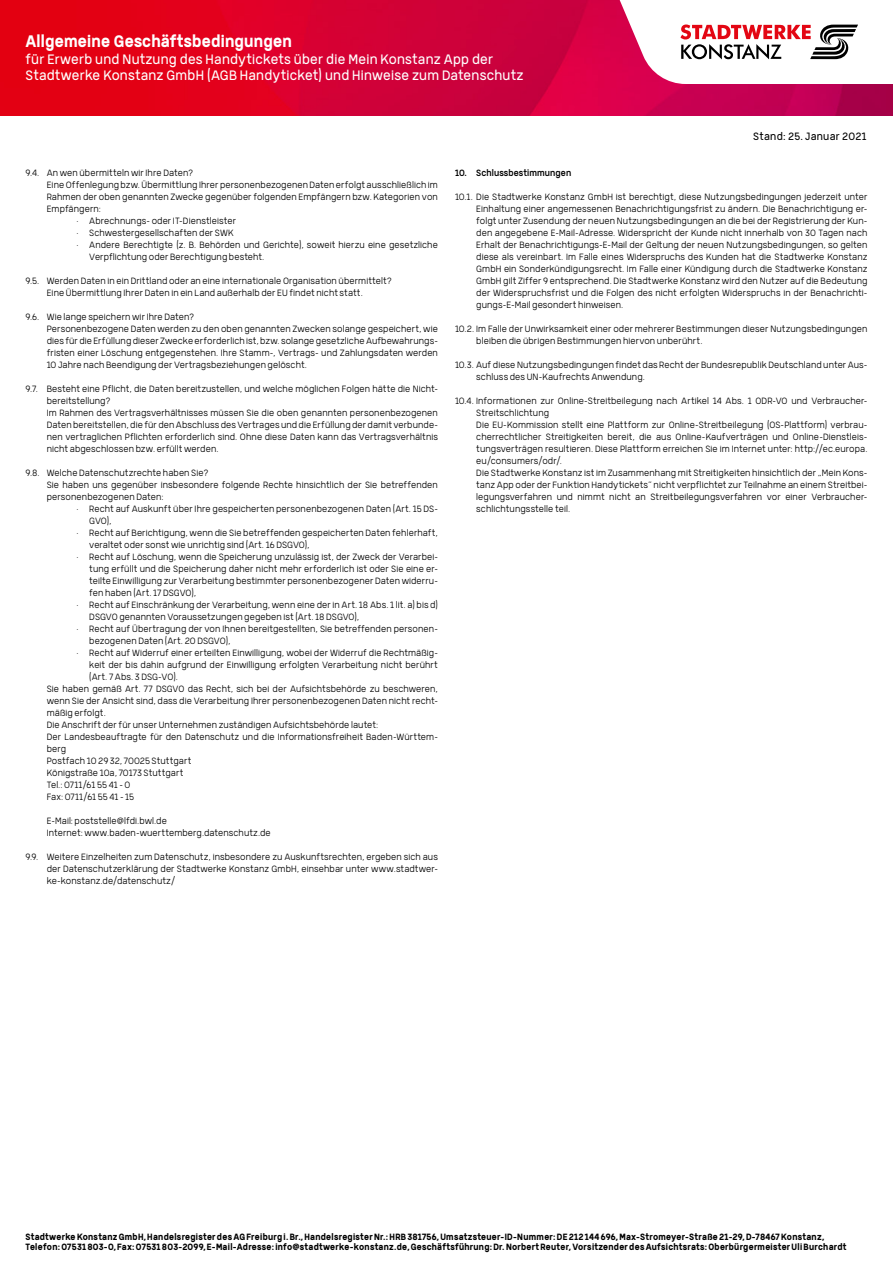
<style>
.page{position:relative;width:893px;height:1263px;background:#fff}
.page>*{position:absolute;margin:0;border:0;box-sizing:border-box;transform-origin:0 0}
.t1{font:700 16.5px "Germalt";letter-spacing:.01em;color:#fff}
.t2{font:300 13.5px/16.5px "Germalt";letter-spacing:.015em;color:#fff}
.t3{font:300 10.5px "Germalt";letter-spacing:.03em;color:#000}
.t4{font:300 9px/12px "Germalt";letter-spacing:.005em;color:#000}
.t5{font:700 9px/9.8px "Germalt";letter-spacing:.03em;color:#000}
.t6{font:9px "Germalt";letter-spacing:.01em;color:#000}
</style>
<div class="page">
<img style="left:0;top:0;width:893px;height:116px">
<svg style="left:614px;top:0;width:279px;height:84px"></svg>
<h1 class="t1" style="left:26px;top:31px;width:268px">Allgemeine Geschäftsbedingungen</h1>
<h2 class="t2" style="left:26px;top:51px;width:499px">für Erwerb und Nutzung des Handytickets über die Mein Konstanz App der<br>Stadtwerke Konstanz GmbH (AGB Handyticket) und Hinweise zum Datenschutz</h2>
<p class="t3" style="left:753px;top:130px;width:115px">Stand: 25. Januar 2021</p>
<p class="t4" style="left:47px;top:167px;width:393px;text-indent:-21px">9.4. An wen übermitteln wir Ihre Daten?<br>Eine Offenlegung bzw. Übermittlung Ihrer personenbezogenen Daten erfolgt ausschließlich im Rahmen der oben genannten Zwecke gegenüber folgenden Empfängern bzw. Kategorien von Empfängern:</p>
<p class="t4" style="left:77px;top:215px;width:161px">• Abrechnungs- oder IT-Dienstleister</p>
<p class="t4" style="left:77px;top:227px;width:159px">• Schwestergesellschaften der SWK</p>
<p class="t4" style="left:89px;top:239px;width:350px;text-indent:-13px">• Andere Berechtigte (z. B. Behörden und Gerichte), soweit hierzu eine gesetzliche<br>Verpflichtung oder Berechtigung besteht.</p>
<p class="t4" style="left:47px;top:275px;width:347px;text-indent:-21px">9.5. Werden Daten in ein Drittland oder an eine internationale Organisation übermittelt?<br>Eine Übermittlung Ihrer Daten in ein Land außerhalb der EU findet nicht statt.</p>
<p class="t4" style="left:47px;top:311px;width:393px;text-indent:-21px">9.6. Wie lange speichern wir Ihre Daten?<br>Personenbezogene Daten werden zu den oben genannten Zwecken solange gespeichert, wie dies für die Erfüllung dieser Zwecke erforderlich ist, bzw. solange gesetzliche Aufbewahrungs&shy;fristen einer Löschung entgegenstehen. Ihre Stamm-, Vertrags- und Zahlungsdaten werden 10 Jahre nach Beendigung der Vertragsbeziehungen gelöscht.</p>
<p class="t4" style="left:47px;top:383px;width:393px;text-indent:-21px">9.7. Besteht eine Pflicht, die Daten bereitzustellen, und welche möglichen Folgen hätte die Nicht&shy;bereitstellung?<br>Im Rahmen des Vertragsverhältnisses müssen Sie die oben genannten personenbezogenen Daten bereitstellen, die für den Abschluss des Vertrages und die Erfüllung der damit verbunde&shy;nen vertraglichen Pflichten erforderlich sind. Ohne diese Daten kann das Vertragsverhältnis nicht abgeschlossen bzw. erfüllt werden.</p>
<p class="t4" style="left:47px;top:467px;width:393px;text-indent:-21px">9.8. Welche Datenschutzrechte haben Sie?<br>Sie haben uns gegenüber insbesondere folgende Rechte hinsichtlich der Sie betreffenden personenbezogenen Daten:</p>
<p class="t4" style="left:89px;top:503px;width:350px;text-indent:-13px">• Recht auf Auskunft über Ihre gespeicherten personenbezogenen Daten (Art. 15 DS-<br>GVO),</p>
<p class="t4" style="left:89px;top:527px;width:350px;text-indent:-13px">• Recht auf Berichtigung, wenn die Sie betreffenden gespeicherten Daten fehlerhaft, veraltet oder sonst wie unrichtig sind (Art. 16 DSGVO),</p>
<p class="t4" style="left:89px;top:551px;width:350px;text-align:justify;text-indent:-13px">• Recht auf Löschung, wenn die Speicherung unzulässig ist, der Zweck der Verarbei&shy;tung erfüllt und die Speicherung daher nicht mehr erforderlich ist oder Sie eine er&shy;teilte Einwilligung zur Verarbeitung bestimmter personenbezogener Daten widerru&shy;fen haben (Art. 17 DSGVO),</p>
<p class="t4" style="left:89px;top:599px;width:350px;text-indent:-13px">• Recht auf Einschränkung der Verarbeitung, wenn eine der in Art. 18 Abs. 1 lit. a) bis d)<br>DSGVO genannten Voraussetzungen gegeben ist (Art. 18 DSGVO),</p>
<p class="t4" style="left:89px;top:623px;width:350px;text-indent:-13px">• Recht auf Übertragung der von Ihnen bereitgestellten, Sie betreffenden personen&shy;bezogenen Daten (Art. 20 DSGVO),</p>
<p class="t4" style="left:77px;top:647px;width:363px">• Recht auf Widerruf einer erteilten Einwilligung, wobei der Widerruf die Rechtmäßig-</p>
<p class="t4" style="left:89px;top:659px;width:350px">keit der bis dahin aufgrund der Einwilligung erfolgten Verarbeitung nicht berührt</p>
<p class="t4" style="left:89px;top:671px;width:90px">(Art. 7 Abs. 3 DSG-VO).</p>
<p class="t4" style="left:47px;top:683px;width:393px">Sie haben gemäß Art. 77 DSGVO das Recht, sich bei der Aufsichtsbehörde zu beschweren,</p>
<p class="t4" style="left:47px;top:695px;width:393px">wenn Sie der Ansicht sind, dass die Verarbeitung Ihrer personenbezogenen Daten nicht recht-</p>
<p class="t4" style="left:47px;top:707px;width:61px">mäßig erfolgt.</p>
<p class="t4" style="left:47px;top:719px;width:333px">Die Anschrift der für unser Unternehmen zuständigen Aufsichtsbehörde lautet:</p>
<p class="t4" style="left:47px;top:731px;width:393px">Der Landesbeauftragte für den Datenschutz und die Informationsfreiheit Baden-Württem-</p>
<p class="t4" style="left:47px;top:743px;width:21px">berg</p>
<p class="t4" style="left:47px;top:755px;width:146px">Postfach 10 29 32, 70025 Stuttgart</p>
<p class="t4" style="left:47px;top:767px;width:138px">Königstraße 10a, 70173 Stuttgart</p>
<p class="t4" style="left:47px;top:779px;width:85px">Tel.: 0711/61 55 41 - 0</p>
<p class="t4" style="left:47px;top:791px;width:89px">Fax: 0711/61 55 41 - 15</p>
<p class="t4" style="left:47px;top:815px;width:225px">E-Mail: poststelle@lfdi.bwl.de<br>Internet: www.baden-wuerttemberg.datenschutz.de</p>
<p class="t4" style="left:47px;top:851px;width:393px;text-align:justify;text-indent:-21px">9.9. Weitere Einzelheiten zum Datenschutz, insbesondere zu Auskunftsrechten, ergeben sich aus der Datenschutzerklärung der Stadtwerke Konstanz GmbH, einsehbar unter www.stadtwer&shy;ke-konstanz.de/datenschutz/</p>
<p class="t6" style="left:455px;top:167px;width:118px">10. Schlussbestimmungen</p>
<p class="t4" style="left:476px;top:191px;width:393px;text-align:justify;text-indent:-21px">10.1. Die Stadtwerke Konstanz GmbH ist berechtigt, diese Nutzungsbedingungen jederzeit unter Einhaltung einer angemessenen Benachrichtigungsfrist zu ändern. Die Benachrichtigung er&shy;folgt unter Zusendung der neuen Nutzungsbedingungen an die bei der Registrierung der Kun&shy;den angegebene E-Mail-Adresse. Widerspricht der Kunde nicht innerhalb von 30 Tagen nach Erhalt der Benachrichtigungs-E-Mail der Geltung der neuen Nutzungsbedingungen, so gelten diese als vereinbart. Im Falle eines Widerspruchs des Kunden hat die Stadtwerke Konstanz GmbH ein Sonderkündigungsrecht. Im Falle einer Kündigung durch die Stadtwerke Konstanz GmbH gilt Ziffer 9 entsprechend. Die Stadtwerke Konstanz wird den Nutzer auf die Bedeutung der Widerspruchsfrist und die Folgen des nicht erfolgten Widerspruchs in der Benachrichti&shy;gungs-E-Mail gesondert hinweisen.</p>
<p class="t4" style="left:476px;top:323px;width:393px;text-indent:-21px">10.2. Im Falle der Unwirksamkeit einer oder mehrerer Bestimmungen dieser Nutzungsbedingungen bleiben die übrigen Bestimmungen hiervon unberührt.</p>
<p class="t4" style="left:476px;top:359px;width:393px;text-indent:-21px">10.3. Auf diese Nutzungsbedingungen findet das Recht der Bundesrepublik Deutschland unter Aus&shy;schluss des UN-Kaufrechts Anwendung.</p>
<p class="t4" style="left:476px;top:395px;width:393px;text-indent:-21px">10.4. Informationen zur Online-Streitbeilegung nach Artikel 14 Abs. 1 ODR-VO und Verbraucher-Streitschlichtung<br>Die EU-Kommission stellt eine Plattform zur Online-Streitbeilegung (OS-Plattform) verbrau&shy;cherrechtlicher Streitigkeiten bereit, die aus Online-Kaufverträgen und Online-Dienstleis&shy;tungsverträgen resultieren. Diese Plattform erreichen Sie im Internet unter: http://ec.europa. eu/consumers/odr/.<br>Die Stadtwerke Konstanz ist im Zusammenhang mit Streitigkeiten hinsichtlich der „Mein Kons&shy;tanz App oder der Funktion Handytickets“ nicht verpflichtet zur Teilnahme an einem Streitbei&shy;legungsverfahren und nimmt nicht an Streitbeilegungsverfahren vor einer Verbraucher&shy;schlichtungsstelle teil.</p>
<p class="t5" style="left:26px;top:1232px;width:822px">Stadtwerke Konstanz GmbH, Handelsregister des AG Freiburg i. Br., Handelsregister Nr.: HRB 381756, Umsatzsteuer-ID-Nummer: DE 212 144 696, Max-Stromeyer-Straße 21-29, D-78467 Konstanz,<br>Telefon: 07531 803-0, Fax: 07531 803-2099, E-Mail-Adresse: info@stadtwerke-konstanz.de, Geschäftsführung: Dr. Norbert Reuter, Vorsitzender des Aufsichtsrats: Oberbürgermeister Uli Burchardt</p>
</div>
